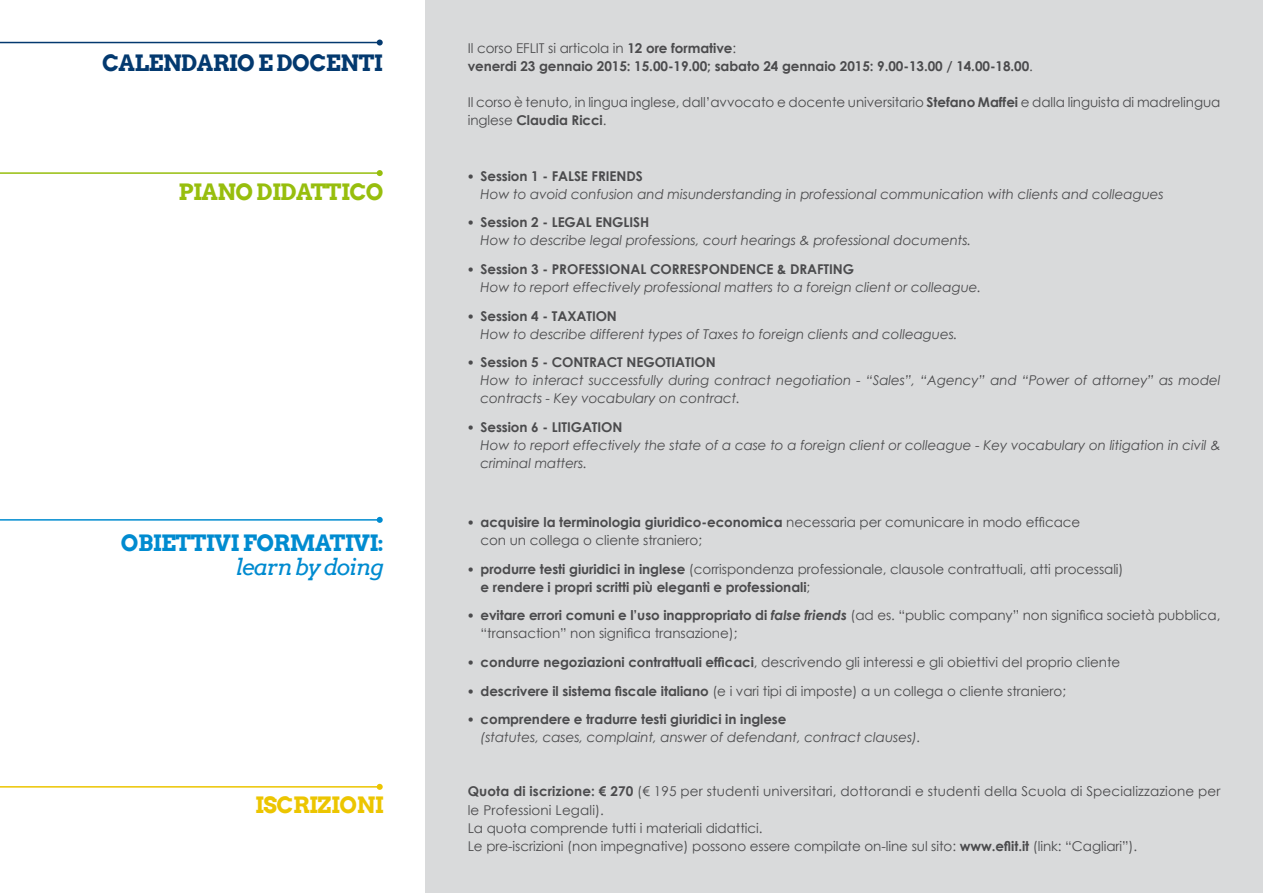
<style>
.page{position:relative;width:1263px;height:893px;background:#fff}
.page>*{position:absolute;margin:0;border:0;box-sizing:border-box;transform-origin:0 0}
.t1{font:700 22.5px "Arvo";color:#008bd0}
.t2{font:700 22.5px "Arvo";color:#03396f}
.t3{font:700 22.5px "Arvo";color:#97be0d}
.t4{font:italic 22.5px "Arvo";letter-spacing:-.05em;color:#008bd0}
.t5{font:700 22.5px "Arvo";color:#ecc500}
.t6{font:13.5px/18px "Century Gothic";letter-spacing:-.005em;color:#4b4b4d}
.t7{font:italic 13.5px/18px "Century Gothic";letter-spacing:-.005em;color:#4b4b4d}
.t8{font:700 13.5px/18px "Century Gothic";letter-spacing:-.005em;color:#4b4b4d}
.s1{font-weight:400}
.s2{font-weight:700}
.s3{font-family:"Corbel";font-style:normal}
.s4{font-weight:700;font-style:normal}
.s5{font-family:"Corbel"}
.s6{font-family:"Corbel";font-weight:400}
.s7{font-weight:700;font-style:italic}
.s8{font-family:"Corbel";font-weight:700;font-style:normal}
</style>
<div class="page">
<div style="left:425px;top:0;width:838px;height:893px;background:#d9dadb"></div>
<hr style="left:0;top:42px;width:380px;height:1px;background:#03396f">
<svg style="left:377px;top:40px;width:6px;height:6px"></svg>
<hr style="left:0;top:172px;width:380px;height:2px;background:#97be0d">
<svg style="left:377px;top:170px;width:6px;height:6px"></svg>
<hr style="left:0;top:519px;width:380px;height:2px;background:#008bd0">
<svg style="left:377px;top:517px;width:6px;height:6px"></svg>
<hr style="left:0;top:786px;width:380px;height:2px;background:#ecc500">
<svg style="left:377px;top:784px;width:6px;height:6px"></svg>
<h1 class="t2" style="left:102px;top:49px;width:34px">CALEN</h1>
<h1 class="t2" style="left:181px;top:49px;width:31px">DARIO</h1>
<h1 class="t2" style="left:258px;top:49px;width:50px">E DOCENTI</h1>
<h1 class="t3" style="left:178px;top:177px;width:16px">PIANO</h1>
<h1 class="t3" style="left:257px;top:177px;width:55px">DIDATTICO</h1>
<h1 class="t1" style="left:121px;top:529px;width:15px">OBIETTI</h1>
<h1 class="t1" style="left:214px;top:529px;width:46px">VIFORMATI</h1>
<h1 class="t1" style="left:353px;top:529px;width:32px">VI:</h1>
<h1 class="t4" style="left:236px;top:552px;width:150px">learn by doing</h1>
<h1 class="t5" style="left:255px;top:791px;width:36px">ISCRIZIONI</h1>
<p class="t8" style="left:468px;top:38px;width:567px"><span class="s1">Il corso EFLIT si articola in</span> 12 ore formative<span class="s1">:<br></span>venerdi 23 gennaio 2015: 15.00-19.00; sabato 24 gennaio 2015: 9.00-13.00 / 14.00-18.00<span class="s1">.</span></p>
<p class="t6" style="left:468px;top:93px;width:754px">Il corso è tenuto, in lingua inglese, dall’avvocato e docente universitario <span class="s2">Stefano Maffei</span> e dalla linguista di madrelingua inglese <span class="s2">Claudia Ricci</span>.</p>
<p class="t7" style="left:480px;top:166px;width:685px;text-indent:-13px"><span class="s3">•</span> <span class="s4">Session 1 - False f riends<br></span>How to avoid confusion and misunderstanding in professional communication with clients and colleagues</p>
<p class="t7" style="left:480px;top:213px;width:492px;text-indent:-13px"><span class="s3">•</span> <span class="s4">Session 2 - Legal English<br></span>How to describe legal professions, court hearings &amp; professional documents.</p>
<p class="t7" style="left:480px;top:260px;width:502px;text-indent:-13px"><span class="s3">•</span> <span class="s4">Session 3 - Professional Correspondence &amp; Drafting<br></span>How to report effectively professional matters to a foreign client or colleague.</p>
<p class="t7" style="left:480px;top:307px;width:479px;text-indent:-13px"><span class="s3">•</span> <span class="s4">Session 4 - Taxation<br></span>How to describe different types of Taxes to foreign clients and colleagues.</p>
<p class="t7" style="left:480px;top:353px;width:741px;text-indent:-13px"><span class="s3">•</span> <span class="s4">Session 5 - Contract N egotiation<br></span>How to interact successfully during contract negotiation - “Sales”, “Agency” and “Power of attorney” as model contracts - Key vocabulary on contract.</p>
<p class="t7" style="left:480px;top:418px;width:741px;text-indent:-13px"><span class="s3">•</span> <span class="s4">Session 6 - Litigation<br></span>How to report effectively the state of a case to a foreign client or colleague - Key vocabulary on litigation in civil &amp; criminal matters.</p>
<p class="t6" style="left:480px;top:513px;width:601px;text-indent:-13px"><span class="s5">•</span> <span class="s2">acquisire la terminologia giuridico-economica</span> necessaria per comunicare in modo efficace con un collega o cliente straniero;</p>
<p class="t8" style="left:480px;top:559px;width:644px;text-indent:-13px"><span class="s6">•</span> produrre testi giuridici in inglese <span class="s1">(corrispondenza professionale, clausole contrattuali, atti processali) </span>e rendere i propri scritti più eleganti e professionali<span class="s1">;</span></p>
<p class="t6" style="left:480px;top:606px;width:741px;text-indent:-13px"><span class="s5">•</span> <span class="s2">evitare errori comuni e l’uso inappropriato di</span> <span class="s7">false friends</span> (ad es. “public company” non significa società pubblica, “transaction” non significa transazione);</p>
<p class="t6" style="left:468px;top:653px;width:654px"><span class="s5">•</span> <span class="s2">condurre negoziazioni contrattuali efficaci</span>, descrivendo gli interessi e gli obiettivi del proprio cliente</p>
<p class="t6" style="left:468px;top:681px;width:600px"><span class="s5">•</span> <span class="s2">descrivere il sistema fiscale italiano</span> (e i vari tipi di imposte) a un collega o cliente straniero;</p>
<p class="t7" style="left:480px;top:710px;width:442px;text-indent:-13px"><span class="s8">•</span> <span class="s4">comprendere e tradurre testi giuridici in inglese<br></span>(statutes, cases, complaint, answer of defendant, contract clauses).</p>
<p class="t6" style="left:468px;top:782px;width:754px"><span class="s2">Quota di iscrizione: € 270</span> (€ 195 per studenti universitari, dottorandi e studenti della Scuola di Specializzazione per le Professioni Legali).<br>La quota comprende tutti i materiali didattici.<br>Le pre-iscrizioni (non impegnative) possono essere compilate on-line sul sito: <span class="s2">www.eflit.it</span> (link: “Cagliari”).</p>
</div>
